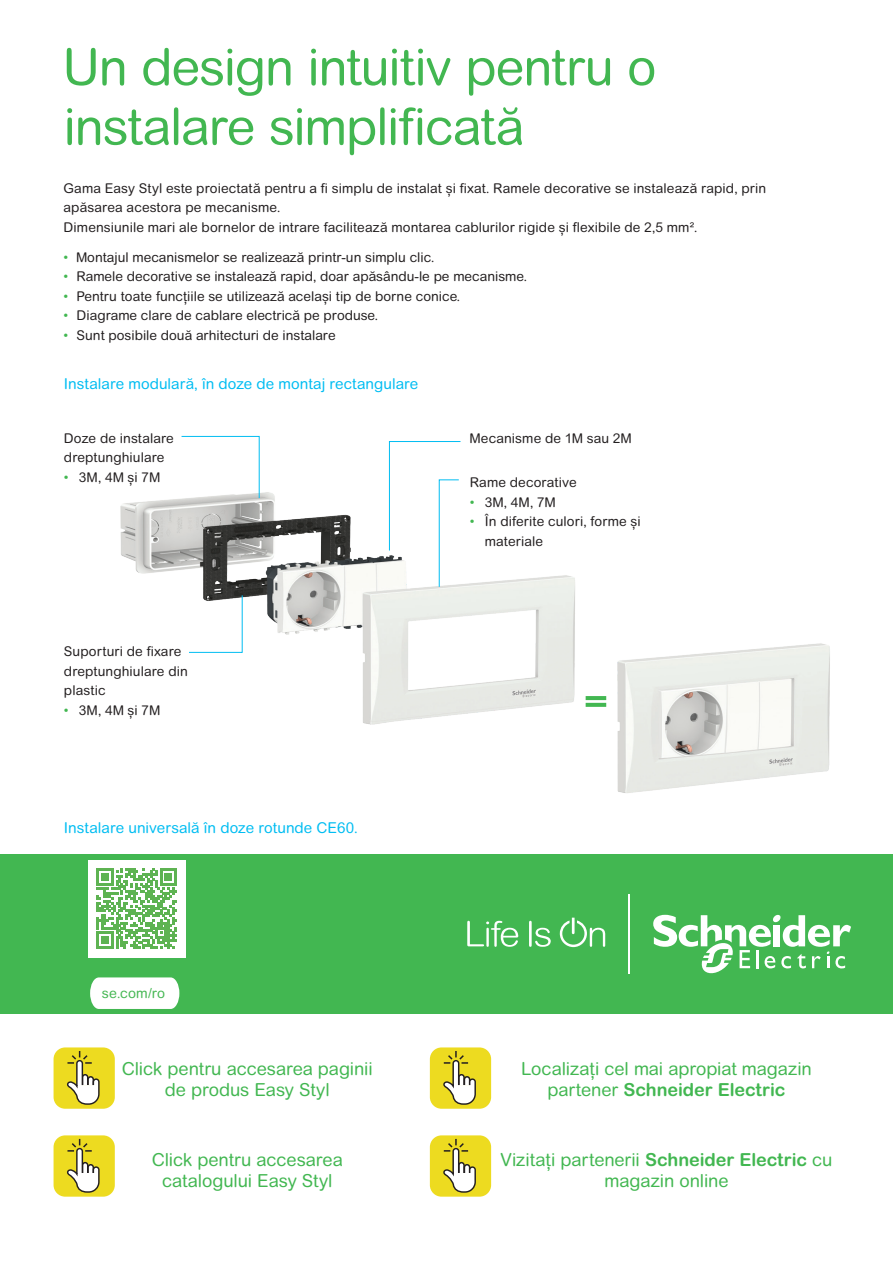
<style>
.page{position:relative;width:893px;height:1263px;background:#fff}
.page>*{position:absolute;margin:0;border:0;box-sizing:border-box;transform-origin:0 0}
.H1_Headline{font:51px "Arial Rounded RO";letter-spacing:-.02em;color:#42b751}
.Cover_Capsule{font:18px/21px "Arial Rounded RO";letter-spacing:-.005em;color:#42b751;text-align:center}
.H2_Subheadline{font:15px "Arial Rounded RO";letter-spacing:.005em;color:#01bdf2}
.Cover_Capsule-2{font:13.95px "Arial Rounded RO";letter-spacing:.01em;color:#45b753}
.Body_Copy{font:13.5px/19.5px "Arial Rounded RO";letter-spacing:.005em;color:#231f20}
.s1{color:#42b751}
.s2{font-weight:700}
</style>
<div class="page">
<img style="left:120px;top:484px;width:710px;height:309px">
<svg style="left:181px;top:436px;width:79px;height:63px"></svg>
<svg style="left:389px;top:441px;width:72px;height:147px"></svg>
<svg style="left:188px;top:595px;width:55px;height:58px"></svg>
<hr style="left:586px;top:696px;width:20px;height:4px;background:#42b751">
<svg style="left:586px;top:703px;width:20px;height:4px"></svg>
<div style="left:0;top:854px;width:893px;height:160px;background:#42b751"></div>
<svg style="left:467px;top:921px;width:51px;height:26px"></svg>
<svg style="left:529px;top:921px;width:22px;height:26px"></svg>
<svg style="left:560px;top:918px;width:45px;height:29px"></svg>
<svg style="left:653px;top:914px;width:198px;height:60px"></svg>
<hr style="left:629px;top:895px;width:1px;height:79px;background:#fff">
<div style="left:88px;top:860px;width:98px;height:98px;background:#fff"></div>
<svg style="left:96px;top:868px;width:81px;height:81px"></svg>
<svg style="left:90px;top:977px;width:89px;height:32px;background:#f4faf5"></svg>
<div style="left:54px;top:1047px;width:61px;height:62px;background:#eddb20;border-radius:12px"></div>
<svg style="left:67px;top:1051px;width:33px;height:54px"></svg>
<div style="left:430px;top:1047px;width:61px;height:62px;background:#eddb20;border-radius:12px"></div>
<svg style="left:443px;top:1051px;width:33px;height:54px"></svg>
<div style="left:54px;top:1135px;width:61px;height:62px;background:#eddb20;border-radius:12px"></div>
<svg style="left:67px;top:1138px;width:33px;height:55px"></svg>
<div style="left:430px;top:1135px;width:61px;height:62px;background:#eddb20;border-radius:12px"></div>
<svg style="left:443px;top:1138px;width:33px;height:55px"></svg>
<p class="H1_Headline" style="left:63px;top:37px;width:595px">Un design intuitiv pentru o</p>
<p class="H1_Headline" style="left:64px;top:97px;width:462px">instalare simplificată</p>
<p class="Body_Copy" style="left:64px;top:179px;width:704px">Gama Easy Styl este proiectată pentru a fi simplu de instalat și fixat. Ramele decorative se instalează rapid, prin apăsarea acestora pe mecanisme.<br>Dimensiunile mari ale bornelor de intrare facilitează montarea cablurilor rigide și flexibile de 2,5 mm².</p>
<p class="Body_Copy" style="left:64px;top:248px;width:372px"><span class="s1">•</span> Montajul mecanismelor se realizează printr-un simplu clic.</p>
<p class="Body_Copy" style="left:64px;top:267px;width:465px"><span class="s1">•</span> Ramele decorative se instalează rapid, doar apăsându-le pe mecanisme.</p>
<p class="Body_Copy" style="left:64px;top:287px;width:398px"><span class="s1">•</span> Pentru toate funcțiile se utilizează același tip de borne conice.</p>
<p class="Body_Copy" style="left:64px;top:306px;width:316px"><span class="s1">•</span> Diagrame clare de cablare electrică pe produse.</p>
<p class="Body_Copy" style="left:64px;top:326px;width:274px"><span class="s1">•</span> Sunt posibile două arhitecturi de instalare</p>
<p class="H2_Subheadline" style="left:64px;top:375px;width:356px">Instalare modulară, în doze de montaj rectangulare</p>
<p class="Body_Copy" style="left:64px;top:429px;width:111px">Doze de instalare dreptunghiulare</p>
<p class="Body_Copy" style="left:64px;top:468px;width:98px"><span class="s1">•</span> 3M, 4M și 7M</p>
<p class="Body_Copy" style="left:64px;top:642px;width:125px">Suporturi de fixare dreptunghiulare din plastic</p>
<p class="Body_Copy" style="left:64px;top:701px;width:98px"><span class="s1">•</span> 3M, 4M și 7M</p>
<p class="H2_Subheadline" style="left:64px;top:819px;width:295px">Instalare universală în doze rotunde CE60.</p>
<p class="Body_Copy" style="left:470px;top:429px;width:163px">Mecanisme de 1M sau 2M</p>
<p class="Body_Copy" style="left:470px;top:473px;width:108px">Rame decorative</p>
<p class="Body_Copy" style="left:470px;top:493px;width:87px"><span class="s1">•</span> 3M, 4M, 7M</p>
<p class="Body_Copy" style="left:485px;top:512px;width:157px;text-indent:-15px"><span class="s1">•</span> În diferite culori, forme și materiale</p>
<p class="Cover_Capsule-2" style="left:102px;top:985px;width:65px">se.com/ro</p>
<p class="Cover_Capsule" style="left:122px;top:1059px;width:252px">Click pentru accesarea paginii de produs Easy Styl</p>
<p class="Cover_Capsule" style="left:152px;top:1150px;width:193px">Click pentru accesarea catalogului Easy Styl</p>
<p class="Cover_Capsule" style="left:521px;top:1059px;width:292px">Localizați cel mai apropiat magazin partener <span class="s2">Schneider Electric</span></p>
<p class="Cover_Capsule" style="left:501px;top:1150px;width:333px">Vizitați partenerii <span class="s2">Schneider Electric</span> cu magazin online</p>
</div>
